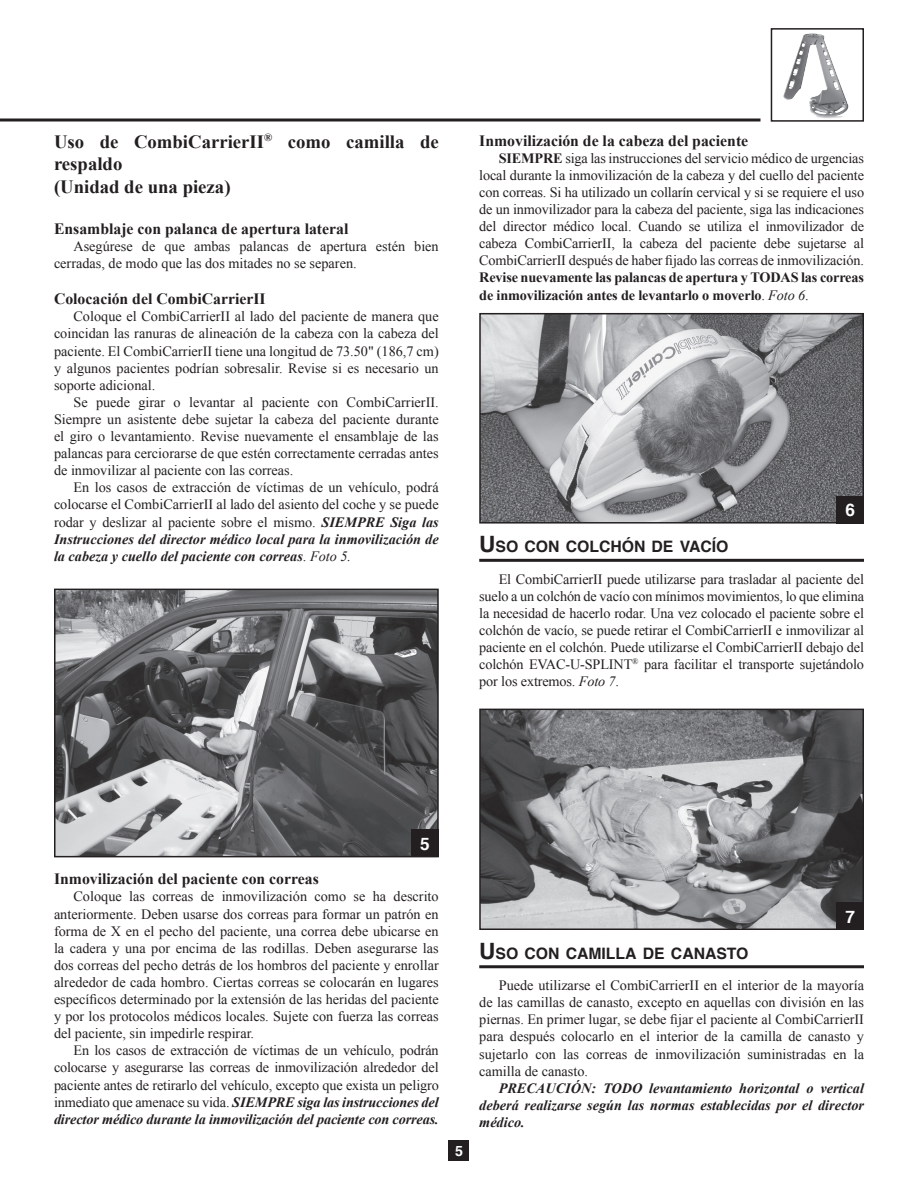
<style>
.page{position:relative;width:918px;height:1188px;background:#fff}
.page>*{position:absolute;margin:0;border:0;box-sizing:border-box;transform-origin:0 0}
.t1{font:700 18.75px/22.5px "Times New Roman";color:#231f20}
.t2{font:700 17.25px "Helvetica";color:#fff}
.t3{font:700 15.75px "Times New Roman";color:#231f20}
.t4{font:700 15.75px "Helvetica";color:#231f20}
.t5{font:14.25px/17.1px "Times New Roman";color:#231f20;text-align:justify}
.t6{font:italic 700 14.25px/17.1px "Times New Roman";color:#231f20;text-align:justify}
.t7{font:700 14.25px "Helvetica";color:#fff}
.s1{font-weight:700;font-style:italic}
.s2{font-style:italic}
.s3{font-weight:700}
.s4{font-size:22.5px}
</style>
<div class="page">
<div style="left:449px;top:1141px;width:20px;height:20px;background:#231f20"></div>
<svg style="left:0;top:118px;width:760px;height:4px"></svg>
<img style="left:57px;top:592px;width:379px;height:262px">
<div style="left:54px;top:589px;width:385px;height:268px;border:2px solid #231f20"></div>
<div style="left:411px;top:830px;width:28px;height:27px;background:#231f20"></div>
<img style="left:482px;top:316px;width:379px;height:205px">
<div style="left:479px;top:313px;width:385px;height:211px;border:2px solid #231f20"></div>
<div style="left:836px;top:496px;width:28px;height:27px;background:#231f20"></div>
<img style="left:482px;top:712px;width:379px;height:215px">
<div style="left:479px;top:709px;width:385px;height:221px;border:2px solid #231f20"></div>
<div style="left:836px;top:902px;width:28px;height:28px;background:#231f20"></div>
<hr style="left:479px;top:559px;width:385px;height:3px;background:#231f20">
<hr style="left:479px;top:965px;width:385px;height:3px;background:#231f20">
<img style="left:783px;top:33px;width:66px;height:85px">
<div style="left:771px;top:28px;width:93px;height:94px;border:2px solid #231f20"></div>
<p class="t1" style="left:54px;top:130px;width:386px">Uso de CombiCarrierII<sup>®</sup> como camilla de respaldo</p>
<p class="t1" style="left:54px;top:175px;width:178px">(Unidad de una pieza)</p>
<p class="t3" style="left:54px;top:218px;width:296px">Ensamblaje con palanca de apertura lateral</p>
<p class="t5" style="left:54px;top:238px;width:386px;text-indent:19px">Asegúrese de que ambas palancas de apertura estén bien cerradas, de modo que las dos mitades no se separen.</p>
<p class="t3" style="left:54px;top:288px;width:213px">Colocación del CombiCarrierII</p>
<p class="t5" style="left:54px;top:308px;width:386px;text-indent:19px">Coloque el CombiCarrierII al lado del paciente de manera que coincidan las ranuras de alineación de la cabeza con la cabeza del paciente. El CombiCarrierII tiene una longitud de 73.50" (186,7 cm) y algunos pacientes podrían sobresalir. Revise si es necesario un soporte adicional.</p>
<p class="t5" style="left:54px;top:393px;width:386px;text-indent:19px">Se puede girar o levantar al paciente con CombiCarrierII.<br>Siempre un asistente debe sujetar la cabeza del paciente durante el giro o levantamiento. Revise nuevamente el ensamblaje de las palancas para cerciorarse de que estén correctamente cerradas antes de inmovilizar al paciente con las correas.</p>
<p class="t5" style="left:54px;top:479px;width:386px;text-indent:19px">En los casos de extracción de víctimas de un vehículo, podrá colocarse el CombiCarrierII al lado del asiento del coche y se puede rodar y deslizar al paciente sobre el mismo. <span class="s1">SIEMPRE Siga las Instrucciones del director médico local para la inmovilización de la cabeza y cuello del paciente con correas</span>. <span class="s2">Foto 5.</span></p>
<p class="t3" style="left:479px;top:130px;width:271px">Inmovilización de la cabeza del paciente</p>
<p class="t5" style="left:479px;top:149px;width:386px;text-indent:20px"><span class="s3">SIEMPRE</span> siga las instrucciones del servicio médico de urgencias local durante la inmovilización de la cabeza y del cuello del paciente con correas. Si ha utilizado un collarín cervical y si se requiere el uso de un inmovilizador para la cabeza del paciente, siga las indicaciones del director médico local. Cuando se utiliza el inmovilizador de cabeza CombiCarrierII, la cabeza del paciente debe sujetarse al CombiCarrierII después de haber fijado las correas de inmovilización.<br><span class="s3">Revise nuevamente las palancas de apertura y TODAS las correas de inmovilización antes de levantarlo o moverlo</span>. <span class="s2">Foto 6</span>.</p>
<p class="t4" style="left:479px;top:534px;width:251px"><span class="s4">U</span>SO CON COLCHÓN DE VACÍO</p>
<p class="t2" style="left:845px;top:496px;width:11px">6</p>
<p class="t5" style="left:479px;top:570px;width:386px;text-indent:19px">El CombiCarrierII puede utilizarse para trasladar al paciente del suelo a un colchón de vacío con mínimos movimientos, lo que elimina la necesidad de hacerlo rodar. Una vez colocado el paciente sobre el colchón de vacío, se puede retirar el CombiCarrierII e inmovilizar al paciente en el colchón. Puede utilizarse el CombiCarrierII debajo del colchón EVAC-U-SPLINT<sup>®</sup> para facilitar el transporte sujetándolo por los extremos. <span class="s2">Foto 7</span>.</p>
<p class="t2" style="left:420px;top:830px;width:11px">5</p>
<p class="t3" style="left:54px;top:868px;width:266px">Inmovilización del paciente con correas</p>
<p class="t5" style="left:54px;top:888px;width:386px;text-indent:19px">Coloque las correas de inmovilización como se ha descrito anteriormente. Deben usarse dos correas para formar un patrón en forma de X en el pecho del paciente, una correa debe ubicarse en la cadera y una por encima de las rodillas. Deben asegurarse las dos correas del pecho detrás de los hombros del paciente y enrollar alrededor de cada hombro. Ciertas correas se colocarán en lugares específicos determinado por la extensión de las heridas del paciente y por los protocolos médicos locales. Sujete con fuerza las correas del paciente, sin impedirle respirar.</p>
<p class="t5" style="left:54px;top:1042px;width:386px;text-indent:19px">En los casos de extracción de víctimas de un vehículo, podrán colocarse y asegurarse las correas de inmovilización alrededor del paciente antes de retirarlo del vehículo, excepto que exista un peligro inmediato que amenace su vida. <span class="s1">SIEMPRE siga las instrucciones del director médico durante la inmovilización del paciente con correas.</span></p>
<p class="t7" style="left:455px;top:1140px;width:9px">5</p>
<p class="t4" style="left:479px;top:940px;width:271px"><span class="s4">U</span> SO CON CAMILLA DE CANASTO</p>
<p class="t2" style="left:845px;top:903px;width:11px">7</p>
<p class="t5" style="left:479px;top:977px;width:386px;text-indent:19px">Puede utilizarse el CombiCarrierII en el interior de la mayoría de las camillas de canasto, excepto en aquellas con división en las piernas. En primer lugar, se debe fijar el paciente al CombiCarrierII para después colocarlo en el interior de la camilla de canasto y sujetarlo con las correas de inmovilización suministradas en la camilla de canasto.</p>
<p class="t6" style="left:479px;top:1079px;width:386px;text-indent:20px">PRECAUCIÓN: TODO levantamiento horizontal o vertical deberá realizarse según las normas establecidas por el director médico.</p>
</div>
